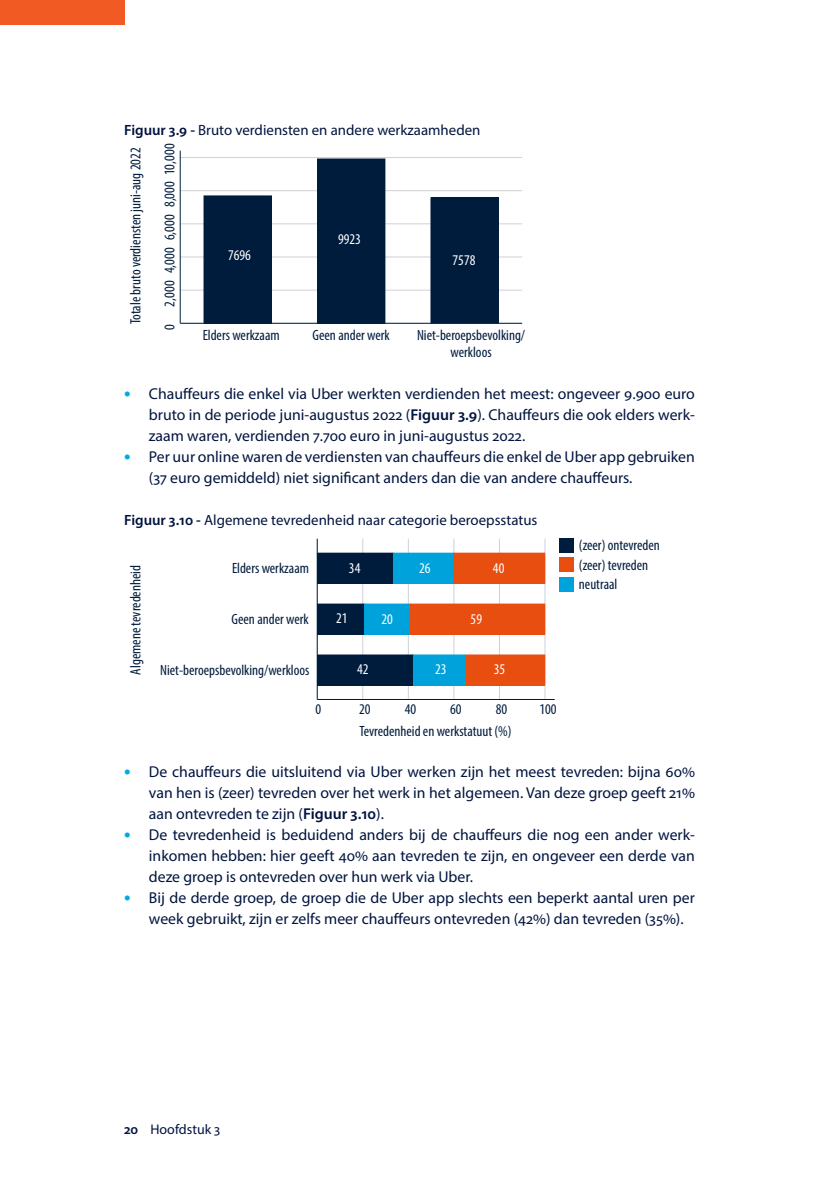
<style>
.page{position:relative;width:819px;height:1191px;background:#fff}
.page>*{position:absolute;margin:0;border:0;box-sizing:border-box;transform-origin:0 0}
.t1{font:15.75px/21px "Myriad Pro";color:#00143f;text-align:justify}
.t2{font:condensed 14.88px/19.2px "Myriad Pro";color:#001c3d;text-align:center}
.t3{font:14.88px "Myriad Pro";color:#00143f}
.t4{font:condensed 14.88px "Myriad Pro";color:#fff}
.t5{font:14px "Myriad Pro";color:#00143f}
.s1{font-weight:600}
.s2{font-weight:700;font-size:19.25px;color:#00aae4}
</style>
<div class="page">
<div style="left:0;top:0;width:124px;height:25px;background:#f15a22"></div>
<hr style="left:180px;top:322px;width:342px;height:2px;background:#eaf2f3">
<hr style="left:180px;top:290px;width:342px;height:1px;background:#ccd2d8">
<hr style="left:180px;top:256px;width:342px;height:1px;background:#ccd2d8">
<hr style="left:180px;top:223px;width:342px;height:1px;background:#ccd2d8">
<hr style="left:180px;top:190px;width:342px;height:1px;background:#ccd2d8">
<hr style="left:180px;top:157px;width:342px;height:1px;background:#ccd2d8">
<div style="left:204px;top:196px;width:68px;height:127px;background:#001c3d"></div>
<div style="left:203px;top:195px;width:69px;height:128px;border:1px solid #001c3d"></div>
<div style="left:317px;top:159px;width:68px;height:164px;background:#001c3d"></div>
<div style="left:430px;top:198px;width:68px;height:125px;background:#001c3d"></div>
<div style="left:430px;top:197px;width:69px;height:126px;border:1px solid #001c3d"></div>
<hr style="left:180px;top:151px;width:1px;height:172px;background:#001c3d">
<hr style="left:180px;top:323px;width:342px;height:1px;background:#001c3d">
<hr style="left:316px;top:539px;width:2px;height:160px;background:#eaf2f3">
<hr style="left:362px;top:539px;width:1px;height:160px;background:#ccd2d8">
<hr style="left:408px;top:539px;width:1px;height:160px;background:#ccd2d8">
<hr style="left:453px;top:539px;width:1px;height:160px;background:#ccd2d8">
<hr style="left:499px;top:539px;width:1px;height:160px;background:#ccd2d8">
<hr style="left:544px;top:539px;width:1px;height:160px;background:#ccd2d8">
<div style="left:317px;top:655px;width:96px;height:30px;background:#001c3d"></div>
<div style="left:317px;top:654px;width:97px;height:31px;border:1px solid #001c3d"></div>
<div style="left:413px;top:655px;width:53px;height:30px;background:#00a2db"></div>
<div style="left:413px;top:654px;width:53px;height:31px;border:1px solid #00a2db"></div>
<div style="left:466px;top:655px;width:79px;height:30px;background:#e84e10"></div>
<div style="left:466px;top:654px;width:79px;height:31px;border:1px solid #e84e10"></div>
<div style="left:317px;top:604px;width:47px;height:30px;background:#001c3d"></div>
<div style="left:317px;top:603px;width:48px;height:31px;border:1px solid #001c3d"></div>
<div style="left:364px;top:604px;width:46px;height:30px;background:#00a2db"></div>
<div style="left:364px;top:603px;width:46px;height:31px;border:1px solid #00a2db"></div>
<div style="left:410px;top:604px;width:135px;height:30px;background:#e84e10"></div>
<div style="left:410px;top:603px;width:135px;height:31px;border:1px solid #e84e10"></div>
<div style="left:317px;top:553px;width:76px;height:30px;background:#001c3d"></div>
<div style="left:317px;top:552px;width:77px;height:31px;border:1px solid #001c3d"></div>
<div style="left:393px;top:553px;width:61px;height:30px;background:#00a2db"></div>
<div style="left:393px;top:552px;width:61px;height:31px;border:1px solid #00a2db"></div>
<div style="left:454px;top:553px;width:91px;height:30px;background:#e84e10"></div>
<div style="left:453px;top:552px;width:92px;height:31px;border:1px solid #e84e10"></div>
<hr style="left:317px;top:699px;width:237px;height:1px;background:#001c3d">
<hr style="left:317px;top:539px;width:1px;height:160px;background:#001c3d">
<div style="left:558px;top:537px;width:15px;height:15px;background:#001c3d"></div>
<div style="left:558px;top:577px;width:15px;height:15px;background:#00a2db"></div>
<div style="left:558px;top:557px;width:15px;height:15px;background:#e84e10"></div>
<p class="t3" style="left:124px;top:121px;width:358px"><span class="s1">Figuur 3.9 -</span> Bruto verdiensten en andere werkzaamheden</p>
<p class="t2" style="left:160px;top:330px;width:187px;rotate:-90deg">0 2,000 4,000 6,000 8,000 10,000</p>
<p class="t2" style="left:126px;top:324px;width:178px;rotate:-90deg">Totale bruto verdiensten juni-aug 2022</p>
<p class="t4" style="left:338px;top:230px;width:24px">9923</p>
<p class="t4" style="left:228px;top:246px;width:24px">7696</p>
<p class="t4" style="left:452px;top:251px;width:24px">7578</p>
<p class="t2" style="left:203px;top:325px;width:78px">Elders werkzaam</p>
<p class="t2" style="left:312px;top:325px;width:79px">Geen ander werk</p>
<p class="t2" style="left:417px;top:325px;width:110px;line-height:17.8px">Niet-beroepsbevolking/ werkloos</p>
<p class="t1" style="left:149px;top:383px;width:547px;text-indent:-25px"><span class="s2">•</span> Chauffeurs die enkel via Uber werkten verdienden het meest: ongeveer 9.900 euro bruto in de periode juni-augustus 2022 (<span class="s1">Figuur 3.9</span>). Chauffeurs die ook elders werk&shy;zaam waren, verdienden 7.700 euro in juni-augustus 2022.</p>
<p class="t1" style="left:149px;top:446px;width:547px;text-indent:-25px"><span class="s2">•</span> Per uur online waren de verdiensten van chauffeurs die enkel de Uber app gebruiken (37 euro gemiddeld) niet significant anders dan die van andere chauffeurs.</p>
<p class="t3" style="left:124px;top:511px;width:415px"><span class="s1">Figuur 3.10 -</span> Algemene tevredenheid naar categorie beroepsstatus</p>
<p class="t2" style="left:126px;top:674px;width:111px;rotate:-90deg">Algemene tevredenheid</p>
<p class="t2" style="left:232px;top:558px;width:78px">Elders werkzaam</p>
<p class="t4" style="left:349px;top:558px;width:13px">34</p>
<p class="t4" style="left:419px;top:558px;width:13px">26</p>
<p class="t4" style="left:493px;top:558px;width:13px">40</p>
<p class="t2" style="left:232px;top:609px;width:79px">Geen ander werk</p>
<p class="t4" style="left:336px;top:609px;width:13px">21</p>
<p class="t4" style="left:381px;top:610px;width:13px">20</p>
<p class="t4" style="left:470px;top:610px;width:13px">59</p>
<p class="t2" style="left:160px;top:660px;width:151px">Niet-beroepsbevolking/werkloos</p>
<p class="t4" style="left:357px;top:660px;width:13px">42</p>
<p class="t4" style="left:435px;top:660px;width:13px">23</p>
<p class="t4" style="left:494px;top:660px;width:13px">35</p>
<p class="t2" style="left:315px;top:699px;width:7px">0</p>
<p class="t2" style="left:359px;top:699px;width:13px">20</p>
<p class="t2" style="left:404px;top:699px;width:13px">40</p>
<p class="t2" style="left:450px;top:699px;width:13px">60</p>
<p class="t2" style="left:495px;top:699px;width:13px">80</p>
<p class="t2" style="left:539px;top:699px;width:19px">100</p>
<p class="t2" style="left:359px;top:721px;width:154px">Tevredenheid en werkstatuut (%)</p>
<p class="t2" style="left:579px;top:535px;width:82px;text-align:left">(zeer) ontevreden (zeer) tevreden neutraal</p>
<p class="t1" style="left:149px;top:761px;width:547px;text-indent:-25px"><span class="s2">•</span> De chauffeurs die uitsluitend via Uber werken zijn het meest tevreden: bijna 60% van hen is (zeer) tevreden over het werk in het algemeen. Van deze groep geeft 21% aan ontevreden te zijn (<span class="s1">Figuur 3.10</span>).</p>
<p class="t1" style="left:149px;top:824px;width:547px;text-indent:-25px"><span class="s2">•</span> De tevredenheid is beduidend anders bij de chauffeurs die nog een ander werk&shy;inkomen hebben: hier geeft 40% aan tevreden te zijn, en ongeveer een derde van deze groep is ontevreden over hun werk via Uber.</p>
<p class="t1" style="left:149px;top:887px;width:547px;text-indent:-25px"><span class="s2">•</span> Bij de derde groep, de groep die de Uber app slechts een beperkt aantal uren per week gebruikt, zijn er zelfs meer chauffeurs ontevreden (42%) dan tevreden (35%).</p>
<p class="t5" style="left:124px;top:1121px;width:98px"><span class="s1">20</span> Hoofdstuk 3</p>
</div>
